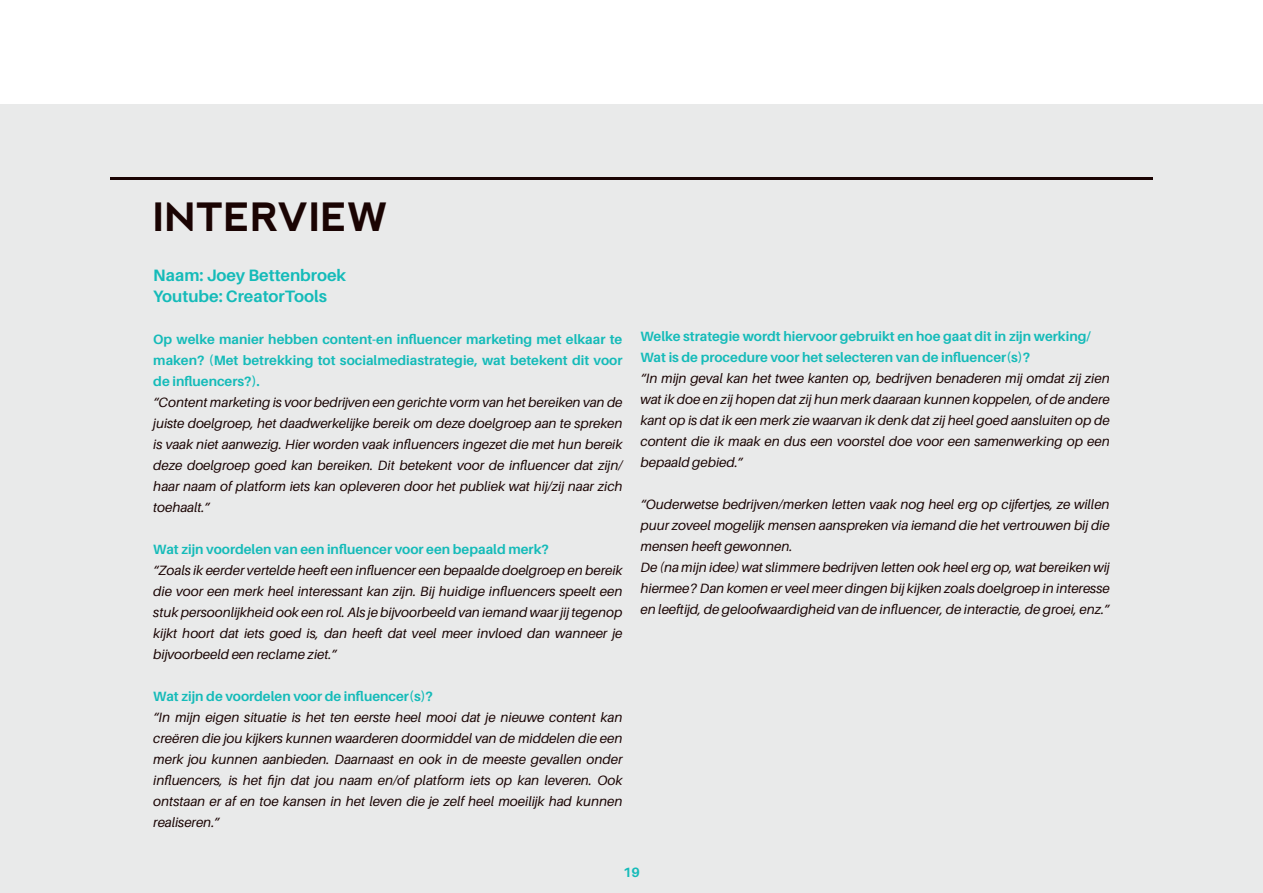
<style>
.page{position:relative;width:1263px;height:893px;background:#fff}
.page>*{position:absolute;margin:0;border:0;box-sizing:border-box;transform-origin:0 0}
.t1{font:700 39px "nevis";color:#1a0403}
.kopjes{font:700 16.5px "Aileron";color:#15bbb9}
.BROODTEKST{font:italic 13.5px/21px "Aileron";color:#1a0403;text-align:justify}
.BROODTEKST-2{font:700 13.5px/21px "Aileron";color:#15bbb9;text-align:justify}
</style>
<div class="page">
<div style="left:0;top:104px;width:1263px;height:789px;background:#e9eaea"></div>
<hr style="left:110px;top:178px;width:1042px;height:2px;background:#1a0403">
<p class="t1" style="left:153px;top:195px;width:236px">INTERVIEW</p>
<p class="kopjes" style="left:153px;top:266px;width:194px">Naam: Joey Bettenbroek</p>
<p class="kopjes" style="left:153px;top:287px;width:175px">Youtube: CreatorTools</p>
<p class="BROODTEKST-2" style="left:153px;top:328px;width:471px">Op welke manier hebben content-en influencer marketing met elkaar te maken? (Met betrekking tot socialmediastrategie, wat betekent dit voor de influencers?).</p>
<p class="BROODTEKST" style="left:153px;top:392px;width:471px">“Content marketing is voor bedrijven een gerichte vorm van het bereiken van de juiste doelgroep, het daadwerkelijke bereik om deze doelgroep aan te spreken is vaak niet aanwezig. Hier worden vaak influencers ingezet die met hun bereik deze doelgroep goed kan bereiken. Dit betekent voor de influencer dat zijn/ haar naam of platform iets kan opleveren door het publiek wat hij/zij naar zich toehaalt.”</p>
<p class="BROODTEKST-2" style="left:153px;top:538px;width:397px">Wat zijn voordelen van een influencer voor een bepaald merk?</p>
<p class="BROODTEKST" style="left:153px;top:560px;width:471px">“Zoals ik eerder vertelde heeft een influencer een bepaalde doelgroep en bereik die voor een merk heel interessant kan zijn. Bij huidige influencers speelt een stuk persoonlijkheid ook een rol. Als je bijvoorbeeld van iemand waar jij tegenop kijkt hoort dat iets goed is, dan heeft dat veel meer invloed dan wanneer je bijvoorbeeld een reclame ziet.”</p>
<p class="BROODTEKST-2" style="left:153px;top:685px;width:281px">Wat zijn de voordelen voor de influencer(s)?</p>
<p class="BROODTEKST" style="left:153px;top:707px;width:471px">“In mijn eigen situatie is het ten eerste heel mooi dat je nieuwe content kan creëren die jou kijkers kunnen waarderen doormiddel van de middelen die een merk jou kunnen aanbieden. Daarnaast en ook in de meeste gevallen onder influencers, is het fijn dat jou naam en/of platform iets op kan leveren. Ook ontstaan er af en toe kansen in het leven die je zelf heel moeilijk had kunnen realiseren.”</p>
<p class="BROODTEKST-2" style="left:640px;top:326px;width:452px">Welke strategie wordt hiervoor gebruikt en hoe gaat dit in zijn werking/</p>
<p class="BROODTEKST-2" style="left:640px;top:347px;width:391px">Wat is de procedure voor het selecteren van de influencer(s)?</p>
<p class="BROODTEKST" style="left:640px;top:368px;width:471px">“In mijn geval kan het twee kanten op, bedrijven benaderen mij omdat zij zien wat ik doe en zij hopen dat zij hun merk daaraan kunnen koppelen, of de andere kant op is dat ik een merk zie waarvan ik denk dat zij heel goed aansluiten op de content die ik maak en dus een voorstel doe voor een samenwerking op een bepaald gebied.”</p>
<p class="BROODTEKST" style="left:640px;top:494px;width:471px">“Ouderwetse bedrijven/merken letten vaak nog heel erg op cijfertjes, ze willen puur zoveel mogelijk mensen aanspreken via iemand die het vertrouwen bij die mensen heeft gewonnen.</p>
<p class="BROODTEKST" style="left:640px;top:557px;width:471px">De (na mijn idee) wat slimmere bedrijven letten ook heel erg op, wat bereiken wij hiermee? Dan komen er veel meer dingen bij kijken zoals doelgroep in interesse en leeftijd, de geloofwaardigheid van de influencer, de interactie, de groei, enz.”</p>
<p class="BROODTEKST-2" style="left:623px;top:862px;width:18px">19</p>
</div>
